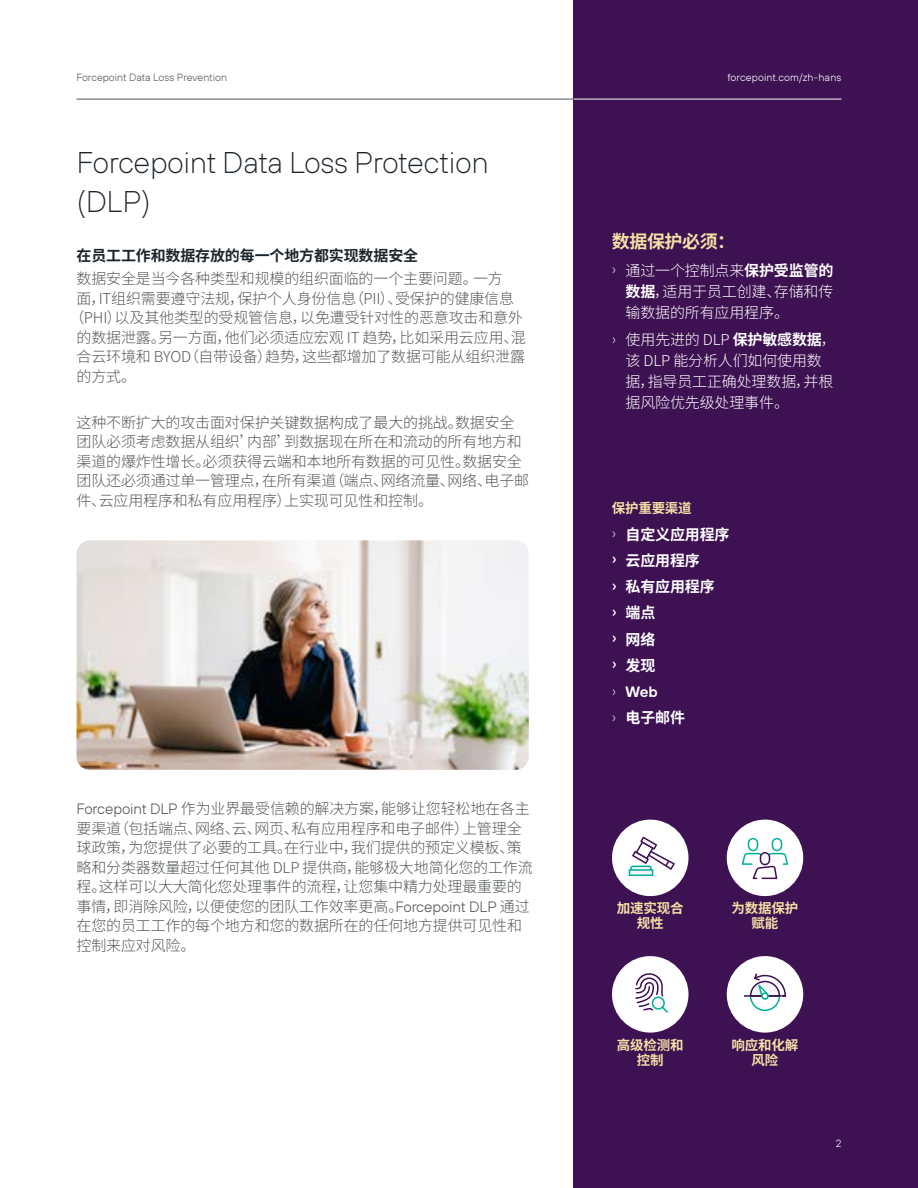
<style>
.page{position:relative;width:918px;height:1188px;background:#fff}
.page>*{position:absolute;margin:0;border:0;box-sizing:border-box;transform-origin:0 0}
.t1{font:200 30px/39px "FP Sans";letter-spacing:-.015em;color:#1d252c}
.t2{font:700 18px "Noto Sans SC";letter-spacing:-.025em;color:#f6dfa4}
.t3{font:300 15px/19.5px "Noto Sans SC";letter-spacing:-.01em;color:#53575a}
.t4{font:300 15px/21px "Noto Sans SC";letter-spacing:-.01em;color:#fff;text-align:justify}
.t5{font:700 15px/26.2px "Noto Sans SC";letter-spacing:-.01em;color:#fff}
.t6{font:700 15px "Noto Sans SC";letter-spacing:-.01em;color:#1d252c}
.t7{font:600 15px "FP Sans";color:#fff}
.t8{font:700 13.5px/15px "Noto Sans SC";letter-spacing:-.015em;color:#f6dfa4;text-align:center}
.t9{font:300 10.5px "FP Sans";color:#53575a}
.t10{font:300 10.5px "FP Sans";letter-spacing:.01em;color:#fff}
.s1{font-family:"FP Sans"}
.s2{font-family:"FP Sans";font-weight:200}
.s3{font-weight:700}
.s4{font-weight:200}
</style>
<div class="page">
<div style="left:574px;top:0;width:344px;height:1188px;background:#3d1152"></div>
<hr style="left:76px;top:99px;width:498px;height:1px;background:#53575a">
<hr style="left:574px;top:99px;width:268px;height:1px;background:#fff">
<div style="left:727px;top:956px;width:76px;height:77px;background:#fff;border-radius:50%"></div>
<svg style="left:744px;top:973px;width:42px;height:38px"></svg>
<div style="left:612px;top:956px;width:76px;height:77px;background:#fff;border-radius:50%"></div>
<svg style="left:635px;top:973px;width:33px;height:40px"></svg>
<div style="left:727px;top:820px;width:76px;height:76px;background:#fff;border-radius:50%"></div>
<svg style="left:742px;top:838px;width:46px;height:41px"></svg>
<div style="left:612px;top:820px;width:76px;height:76px;background:#fff;border-radius:50%"></div>
<svg style="left:629px;top:837px;width:46px;height:39px"></svg>
<img style="left:76px;top:540px;width:453px;height:230px">
<p class="t9" style="left:77px;top:71px;width:152px">Forcepoint Data Loss Prevention</p>
<p class="t10" style="left:727px;top:71px;width:116px">forcepoint.com/zh-hans</p>
<h1 class="t1" style="left:76px;top:142px;width:414px">Forcepoint Data Loss Protection (DLP)</h1>
<p class="t6" style="left:76px;top:247px;width:343px">在员工工作和数据存放的每一个地方都实现数据安全</p>
<p class="t3" style="left:76px;top:270px;width:428px">数据安全是当今各种类型和规模的组织面临的一个主要问题。一方</p>
<p class="t3" style="left:76px;top:289px;width:439px">面，IT组织需要遵守法规，保护个人身份信息（PII）、受保护的健康信息</p>
<p class="t3" style="left:70px;top:309px;width:455px">（PHI）以及其他类型的受规管信息，以免遭受针对性的恶意攻击和意外</p>
<p class="t3" style="left:76px;top:328px;width:451px">的数据泄露。另一方面，他们必须适应宏观 IT 趋势，比如采用云应用、混</p>
<p class="t3" style="left:76px;top:348px;width:450px">合云环境和 BYOD（自带设备）趋势，这些都增加了数据可能从组织泄露</p>
<p class="t3" style="left:76px;top:367px;width:61px">的方式。</p>
<p class="t3" style="left:76px;top:413px;width:454px">这种不断扩大的攻击面对保护关键数据构成了最大的挑战。数据安全团队必须考虑数据从组织’内部’到数据现在所在和流动的所有地方和渠道的爆炸性增长。必须获得云端和本地所有数据的可见性。数据安全团队还必须通过单一管理点，在所有渠道（端点、网络流量、网络、电子邮件、云应用程序和私有应用程序）上实现可见性和控制。</p>
<p class="t3" style="left:76px;top:800px;width:458px"><span class="s1">Forcepoint DLP</span> 作为业界最受信赖的解决方案，能够让您轻松地在各主要渠道（包括端点、网络、云、网页、私有应用程序和电子邮件）上管理全球政策，为您提供了必要的工具。在行业中，我们提供的预定义模板、策略和分类器数量超过任何其他 DLP 提供商，能够极大地简化您的工作流程。这样可以大大简化您处理事件的流程，让您集中精力处理最重要的事情，即消除风险，以便使您的团队工作效率更高。<span class="s1">Forcepoint DLP</span> 通过在您的员工工作的每个地方和您的数据所在的任何地方提供可见性和控制来应对风险。</p>
<p class="t2" style="left:612px;top:231px;width:125px">数据保护必须：</p>
<p class="t4" style="left:625px;top:260px;width:210px;text-indent:-14px"><span class="s2">›</span> 通过一个控制点来<span class="s3">保护受监管的数据</span>，适用于员工创建、存储和传输数据的所有应用程序。</p>
<p class="t4" style="left:625px;top:330px;width:212px;text-align:left;text-indent:-14px"><span class="s2">›</span> 使用先进的 DLP <span class="s3">保护敏感数据</span>，该 DLP 能分析人们如何使用数据，指导员工正确处理数据，并根据风险优先级处理事件。</p>
<p class="t8" style="left:612px;top:501px;width:81px">保护重要渠道</p>
<p class="t5" style="left:612px;top:521px;width:119px"><span class="s2">›</span> 自定义应用程序› 云应用程序<br>› 私有应用程序<br>› 端点<br>› 网络<br>› 发现</p>
<p class="t7" style="left:612px;top:682px;width:47px"><span class="s4">›</span> Web</p>
<p class="t5" style="left:612px;top:705px;width:75px"><span class="s2">›</span> 电子邮件</p>
<p class="t8" style="left:617px;top:901px;width:68px">加速实现合规性</p>
<p class="t8" style="left:617px;top:1038px;width:68px">高级检测和控制</p>
<p class="t8" style="left:732px;top:901px;width:68px">为数据保护赋能</p>
<p class="t8" style="left:732px;top:1038px;width:68px">响应和化解风险</p>
<p class="t10" style="left:836px;top:1137px;width:7px">2</p>
</div>
